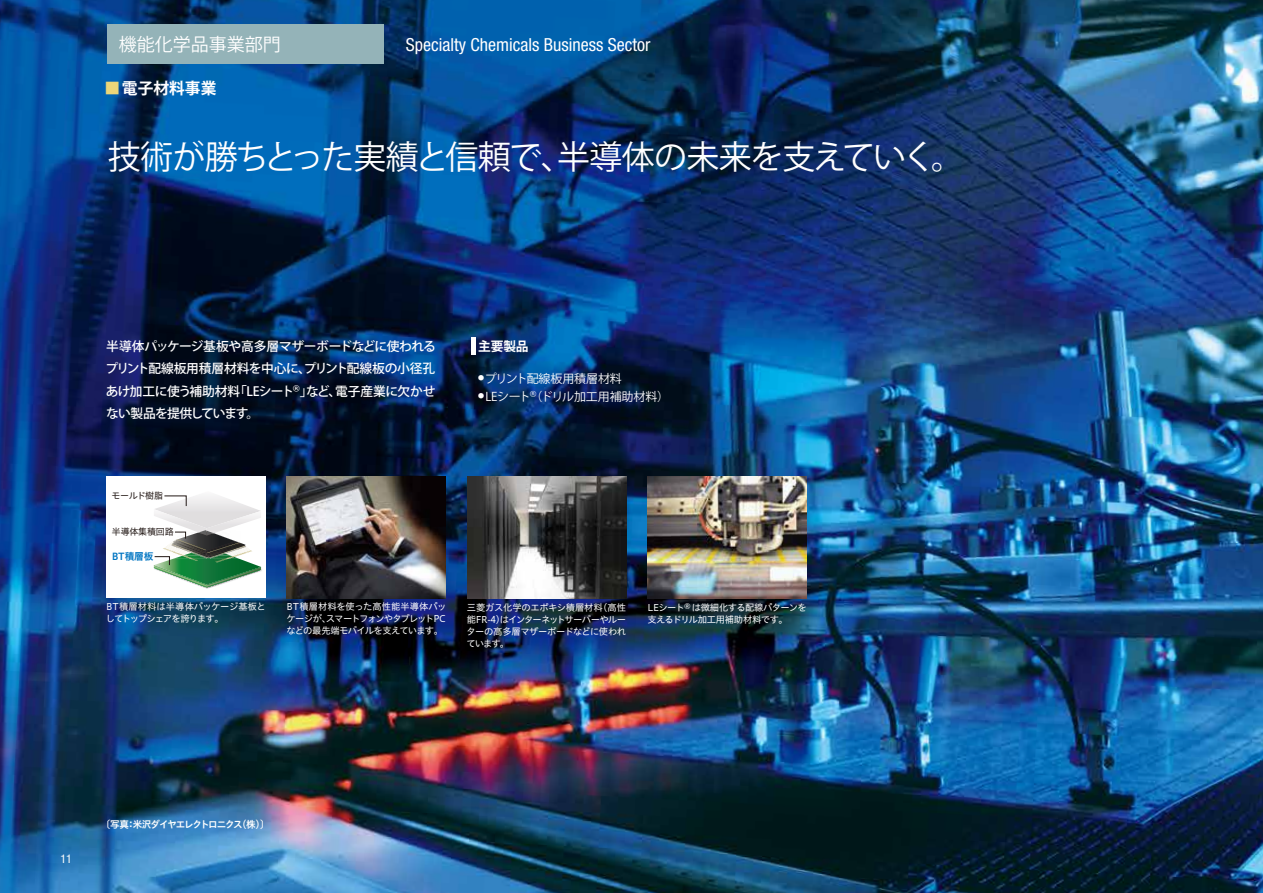
<style>
.page{position:relative;width:1263px;height:893px;background:#fff}
.page>*{position:absolute;margin:0;border:0;box-sizing:border-box;transform-origin:0 0}
.t1{font:33px "Koz Go Pro";letter-spacing:-.04em;color:#fff}
.t2{font:condensed 18px "Helvetica Neue LT Std";color:#fff}
.t3{font:18px "Koz Go Pro";color:#fff}
.t4{font:700 15.75px "Koz Go Pro";color:#fff}
.t5{font:500 12.75px/22.5px "Koz Go Pro";letter-spacing:-.03em;color:#fff;text-align:justify}
.t6{font:700 12.75px "Koz Go Pro";color:#fff}
.t7{font:12px "Koz Go Pro";letter-spacing:-.01em;color:#fff}
.t8{font:condensed 12px "Helvetica Neue LT Std";color:#fff}
.t9{font:9.75px "Hiragino UD Sans Std W6";letter-spacing:-.125em;color:#fff}
.t10{font:9.75px "Hiragino UD Sans Std W6";letter-spacing:-.02em;color:#0075c2}
.t11{font:9.3px/12px "Hiragino UD Sans Std W4";letter-spacing:-.06em;color:#fff}
.t12{font:9px "Hiragino UD Sans Std W4";letter-spacing:-.025em;color:#221815}
.s1{color:#ebd679}
</style>
<div class="page">
<img style="left:0;top:0;width:1263px;height:893px">
<img style="left:647px;top:477px;width:159px;height:121px">
<img style="left:467px;top:477px;width:159px;height:121px">
<div style="left:106px;top:477px;width:159px;height:121px;background:#fff"></div>
<img style="left:155px;top:495px;width:105px;height:16px">
<img style="left:154px;top:509px;width:53px;height:21px">
<img style="left:207px;top:511px;width:54px;height:19px">
<img style="left:287px;top:477px;width:159px;height:121px">
<div style="left:471px;top:338px;width:5px;height:17px;background:#fff"></div>
<svg style="left:164px;top:496px;width:22px;height:10px"></svg>
<svg style="left:154px;top:530px;width:104px;height:58px"></svg>
<div style="left:107px;top:24px;width:277px;height:39px;background:#94b3b8"></div>
<h2 class="t3" style="left:119px;top:33px;width:163px">機能化学品事業部門</h2>
<h2 class="t2" style="left:406px;top:35px;width:246px">Specialty Chemicals Business Sector</h2>
<h3 class="t4" style="left:105px;top:78px;width:113px"><span class="s1">■</span>電子材料事業</h3>
<h1 class="t1" style="left:108px;top:136px;width:858px">技術が勝ちとった実績と信頼で、半導体の未来を支えていく。</h1>
<h3 class="t5" style="left:105px;top:335px;width:332px">半導体パッケージ基板や高多層マザーボードなどに使われるプリント配線板用積層材料を中心に、プリント配線板の小径孔あけ加工に使う補助材料「LEシート®」など、電子産業に欠かせない製品を提供しています。</h3>
<h3 class="t6" style="left:478px;top:338px;width:52px">主要製品</h3>
<p class="t7" style="left:478px;top:370px;width:145px"><sup>●</sup>プリント配線板用積層材料</p>
<p class="t7" style="left:478px;top:388px;width:192px"><sup>●</sup> LEシート®（ドリル加工用補助材料）</p>
<p class="t12" style="left:112px;top:489px;width:53px">モールド樹脂</p>
<p class="t12" style="left:112px;top:525px;width:63px">半導体集積回路</p>
<p class="t10" style="left:112px;top:549px;width:43px">BT積層板</p>
<p class="t11" style="left:106px;top:600px;width:162px">BT積層材料は半導体パッケージ基板としてトップシェアを誇ります。</p>
<p class="t11" style="left:286px;top:600px;width:162px;text-align:justify">BT積層材料を使った高性能半導体パッケージが、スマートフォンやタブレットPCなどの最先端モバイルを支えています。</p>
<p class="t11" style="left:467px;top:601px;width:161px;text-align:justify">三菱ガス化学のエポキシ積層材料（高性能FR-4）はインターネットサーバーやルーターの高多層マザーボードなどに使われています。</p>
<p class="t11" style="left:647px;top:601px;width:161px">LEシート®は微細化する配線パターンを支えるドリル加工用補助材料です。</p>
<p class="t8" style="left:60px;top:852px;width:13px">11</p>
<p class="t9" style="left:101px;top:817px;width:170px">〔写真：米沢ダイヤエレクトロニクス（株）〕</p>
</div>
